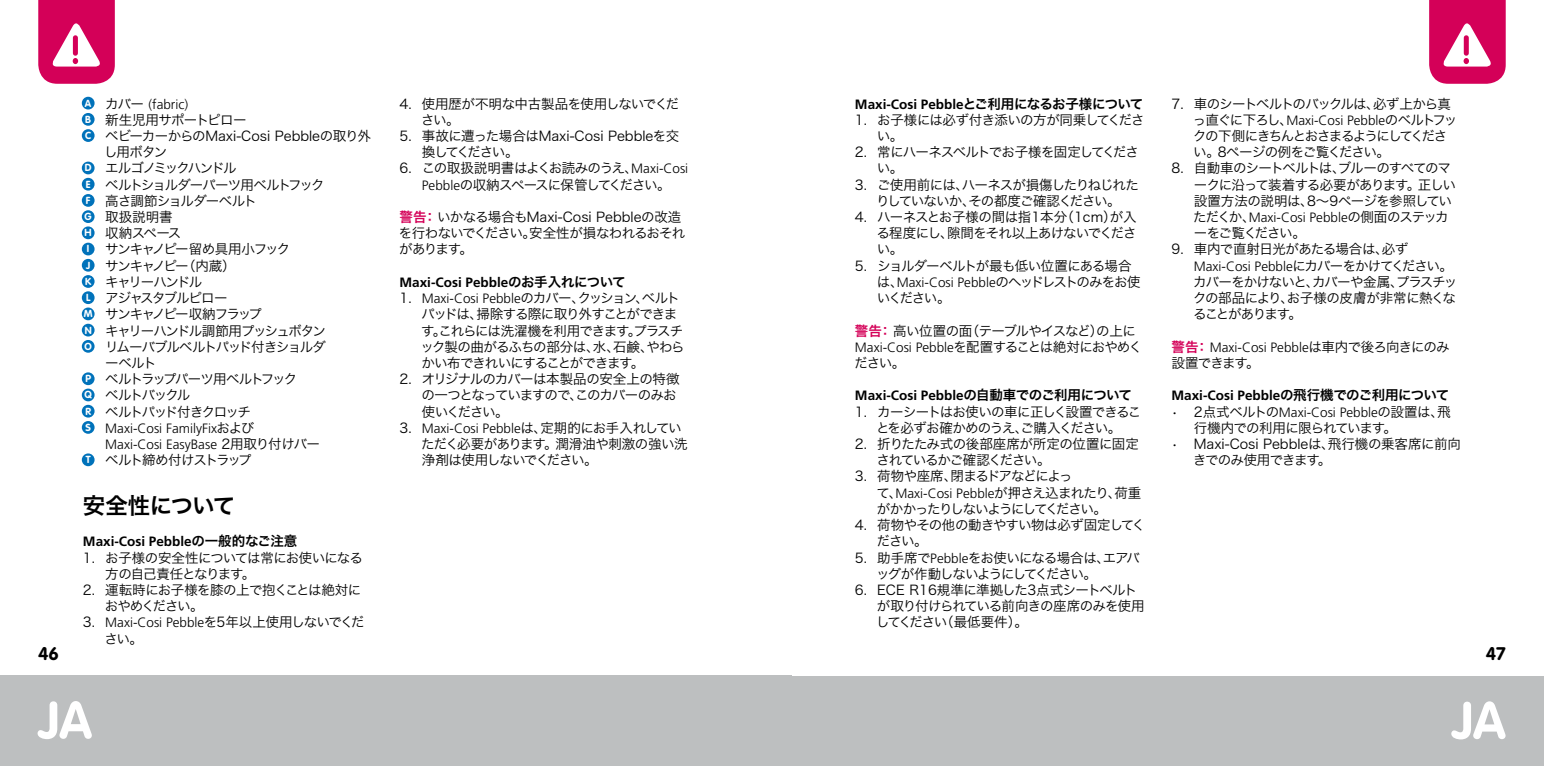
<style>
.page{position:relative;width:1544px;height:766px;background:#fff}
.page>*{position:absolute;margin:0;border:0;box-sizing:border-box;transform-origin:0 0}
.t1{font:700 51.75px "VAG Rounded Std";color:#fff}
.t2{font:22.5px "Hira Kaku Pro W6";letter-spacing:-.035em;color:#000}
.t3{font:700 18px "VAG Rounded Std";color:#000}
.t4{font:13.5px/16.2px "Hira Kaku Pro W3";letter-spacing:-.065em;color:#000}
.t5{font:300 13.5px/16.2px "Frutiger CE";color:#000}
.t6{font:13.5px/16.2px "Hira Kaku Pro W3";letter-spacing:-.09em;color:#000}
.t7{font:13.5px/16.2px "Hira Kaku Pro W3";letter-spacing:-.04em;color:#000}
.t8{font:700 13.5px "Frutiger CE";color:#000}
.t9{font:13.5px/16.2px "Hira Kaku Pro W3";letter-spacing:-.045em;color:#000}
.t10{font:13.5px/16.2px "Hira Kaku Pro W3";letter-spacing:-.105em;color:#000}
.t11{font:13.5px/16.2px "Hira Kaku Pro W3";color:#000}
.t12{font:13.5px/16.2px "Hira Kaku Pro W3";letter-spacing:-.03em;color:#000}
.t13{font:13.5px/16.2px "Hira Kaku Pro W3";letter-spacing:-.035em;color:#000}
.t14{font:13.5px "Hira Kaku Pro W3";letter-spacing:-.085em;color:#000}
.t15{font:13.5px "Hira Kaku Pro W3";letter-spacing:-.1em;color:#000}
.t16{font:700 10.12px/16.2px "VAG Rounded Std";color:#fff;text-align:justify}
.s1{font-family:"Hira Kaku Pro W3";font-weight:400}
.s2{font-family:"Hira Kaku Pro W6";font-weight:400}
.s3{font-family:"Frutiger CE";font-weight:300}
.s4{font-family:"Hira Kaku Pro W6";color:#d40058}
.s5{font-family:"Hira Kaku Pro W6";font-weight:400;color:#d40058}
</style>
<div class="page">
<div style="left:753px;top:675px;width:790px;height:90px;background:#bdbfc0"></div>
<div style="left:0;top:675px;width:791px;height:90px;background:#bdbfc0"></div>
<svg style="left:1429px;top:0;width:76px;height:84px"></svg>
<div style="left:1463px;top:35px;width:5px;height:21px;background:#d40058;border-radius:3px"></div>
<svg style="left:38px;top:0;width:77px;height:84px"></svg>
<div style="left:73px;top:35px;width:5px;height:21px;background:#d40058;border-radius:3px"></div>
<div style="left:82px;top:97px;width:13px;height:12px;background:#0072ba;border-radius:50%"></div>
<div style="left:82px;top:113px;width:13px;height:13px;background:#0072ba;border-radius:50%"></div>
<div style="left:82px;top:129px;width:13px;height:13px;background:#0072ba;border-radius:50%"></div>
<div style="left:82px;top:161px;width:13px;height:13px;background:#0072ba;border-radius:50%"></div>
<div style="left:82px;top:178px;width:13px;height:12px;background:#0072ba;border-radius:50%"></div>
<div style="left:82px;top:194px;width:13px;height:13px;background:#0072ba;border-radius:50%"></div>
<div style="left:82px;top:210px;width:13px;height:13px;background:#0072ba;border-radius:50%"></div>
<div style="left:82px;top:226px;width:13px;height:13px;background:#0072ba;border-radius:50%"></div>
<div style="left:82px;top:242px;width:13px;height:13px;background:#0072ba;border-radius:50%"></div>
<div style="left:82px;top:259px;width:13px;height:12px;background:#0072ba;border-radius:50%"></div>
<div style="left:82px;top:275px;width:13px;height:13px;background:#0072ba;border-radius:50%"></div>
<div style="left:82px;top:291px;width:13px;height:13px;background:#0072ba;border-radius:50%"></div>
<div style="left:82px;top:307px;width:13px;height:13px;background:#0072ba;border-radius:50%"></div>
<div style="left:82px;top:323px;width:13px;height:13px;background:#0072ba;border-radius:50%"></div>
<div style="left:82px;top:340px;width:13px;height:12px;background:#0072ba;border-radius:50%"></div>
<div style="left:82px;top:372px;width:13px;height:13px;background:#0072ba;border-radius:50%"></div>
<div style="left:82px;top:388px;width:13px;height:13px;background:#0072ba;border-radius:50%"></div>
<div style="left:82px;top:404px;width:13px;height:13px;background:#0072ba;border-radius:50%"></div>
<div style="left:82px;top:421px;width:13px;height:12px;background:#0072ba;border-radius:50%"></div>
<div style="left:82px;top:453px;width:13px;height:13px;background:#0072ba;border-radius:50%"></div>
<p class="t5" style="left:105px;top:96px;width:84px"><span class="s1">カバー</span> (fabric)</p>
<p class="t6" style="left:104px;top:110px;width:268px">新生児用サポートピロー<br>ベビーカーからのMaxi-Cosi Pebbleの取り外し用ボタン<br>エルゴノミックハンドル<br>ベルトショルダーパーツ用ベルトフック<br>高さ調節ショルダーベルト<br>取扱説明書<br>収納スペース<br>サンキャノピー留め具用小フック<br>サンキャノピー（内蔵）<br>キャリーハンドル<br>アジャスタブルピロー<br>サンキャノピー収納フラップ<br>キャリーハンドル調節用プッシュボタン<br>リムーバブルベルトパッド付きショルダ<br>ーベルト<br>ベルトラップパーツ用ベルトフック<br>ベルトバックル<br>ベルトパッド付きクロッチ</p>
<p class="t5" style="left:105px;top:420px;width:216px">Maxi-Cosi FamilyFix<span class="s1">および<br></span>Maxi-Cosi EasyBase <span class="s1">2用取り付けバー</span></p>
<p class="t6" style="left:105px;top:451px;width:148px">ベルト締め付けストラップ</p>
<h2 class="t2" style="left:83px;top:485px;width:154px">安全性について</h2>
<p class="t8" style="left:83px;top:534px;width:216px">Maxi-Cosi Pebble<span class="s2">の一般的なご注意</span></p>
<p class="t4" style="left:105px;top:548px;width:259px;text-indent:-22px">1. お子様の安全性については常にお使いになる方の自己責任となります。</p>
<p class="t9" style="left:105px;top:580px;width:258px;text-indent:-22px">2. 運転時にお子様を膝の上で抱くことは絶対におやめください。</p>
<p class="t4" style="left:105px;top:613px;width:262px;text-indent:-22px">3. <span class="s3">Maxi-Cosi Pebble</span>を5年以上使用しないでください。</p>
<p class="t16" style="left:85px;top:96px;width:8px">A B C</p>
<p class="t16" style="left:84px;top:160px;width:10px;text-align:center">D<br>E<br>F<br>G<br>H<br>I<br>J<br>K<br>L<br>M<br>N<br>O</p>
<p class="t16" style="left:84px;top:371px;width:9px">P Q R S</p>
<p class="t16" style="left:86px;top:452px;width:6px">T</p>
<p class="t13" style="left:421px;top:94px;width:260px;text-indent:-22px">4. 使用歴が不明な中古製品を使用しないでください。</p>
<p class="t12" style="left:422px;top:127px;width:259px;text-indent:-22px">5. 事故に遭った場合はMaxi-Cosi Pebbleを交換してください。</p>
<p class="t4" style="left:399px;top:159px;width:290px;text-align:center">6. この取扱説明書はよくお読みのうえ、<span class="s3">Maxi-Cosi<br>Pebble</span>の収納スペースに保管してください。</p>
<p class="t9" style="left:399px;top:208px;width:288px"><span class="s4">警告：</span> いかなる場合もMaxi-Cosi Pebbleの改造を行わないでください。安全性が損なわれるおそれがあります。</p>
<p class="t8" style="left:399px;top:275px;width:227px">Maxi-Cosi Pebble<span class="s2">のお手入れについて</span></p>
<p class="t4" style="left:420px;top:289px;width:266px;text-indent:-21px">1. <span class="s3">Maxi-Cosi Pebble</span>のカバー、クッション、ベルトパッドは、掃除する際に取り外すことができます。これらには洗濯機を利用できます。プラスチック製の曲がるふちの部分は、水、石鹸、やわらかい布できれいにすることができます。</p>
<p class="t4" style="left:421px;top:370px;width:260px;text-indent:-22px">2. オリジナルのカバーは本製品の安全上の特徴の一つとなっていますので、このカバーのみお使いください。</p>
<p class="t7" style="left:421px;top:418px;width:268px;text-indent:-22px">3. <span class="s3">Maxi-Cosi Pebble</span>は、定期的にお手入れしていただく必要があります。潤滑油や刺激の強い洗浄剤は使用しないでください。</p>
<p class="t8" style="left:855px;top:96px;width:290px">Maxi-Cosi Pebble<span class="s2">とご利用になるお子様について</span></p>
<p class="t7" style="left:876px;top:110px;width:269px;text-indent:-22px">1. お子様には必ず付き添いの方が同乗してください。</p>
<p class="t4" style="left:876px;top:143px;width:264px;text-indent:-22px">2. 常にハーネスベルトでお子様を固定してください。</p>
<p class="t4" style="left:855px;top:175px;width:285px;text-align:center">3. ご使用前には、ハーネスが損傷したりねじれたりしていないか、その都度ご確認ください。</p>
<p class="t4" style="left:876px;top:208px;width:262px;text-align:justify;text-indent:-22px">4. ハーネスとお子様の間は指1本分（1cm）が入る程度にし、隙間をそれ以上あけないでください。</p>
<p class="t4" style="left:855px;top:256px;width:278px">5. ショルダーベルトが最も低い位置にある場合</p>
<p class="t5" style="left:877px;top:274px;width:265px"><span class="s1">は、</span>Maxi-Cosi Pebble<span class="s1">のヘッドレストのみをお使</span></p>
<p class="t4" style="left:876px;top:289px;width:75px">いください。</p>
<p class="t9" style="left:855px;top:321px;width:282px"><span class="s4">警告：</span> 高い位置の面（テーブルやイスなど）の上に</p>
<p class="t5" style="left:855px;top:339px;width:289px">Maxi-Cosi Pebble<span class="s1">を配置することは絶対におやめく</span></p>
<p class="t4" style="left:854px;top:353px;width:52px">ださい。</p>
<p class="t8" style="left:855px;top:388px;width:278px">Maxi-Cosi Pebble<span class="s2">の自動車でのご利用について</span></p>
<p class="t4" style="left:855px;top:402px;width:288px;text-align:center">1. カーシートはお使いの車に正しく設置できることを必ずお確かめのうえ、ご購入ください。</p>
<p class="t7" style="left:876px;top:434px;width:264px;text-indent:-22px">2. 折りたたみ式の後部座席が所定の位置に固定されているかご確認ください。</p>
<p class="t14" style="left:855px;top:464px;width:219px">3. 荷物や座席、閉まるドアなどによっ</p>
<p class="t5" style="left:876px;top:484px;width:266px"><span class="s1">て、</span>Maxi-Cosi Pebble<span class="s1">が押さえ込まれたり、荷重</span></p>
<p class="t10" style="left:877px;top:499px;width:232px">がかかったりしないようにしてください。</p>
<p class="t7" style="left:876px;top:515px;width:270px;text-indent:-22px">4. 荷物やその他の動きやすい物は必ず固定してください。</p>
<p class="t4" style="left:876px;top:548px;width:266px;text-indent:-21px">5. 助手席で<span class="s3">Pebble</span>をお使いになる場合は、エアバッグが作動しないようにしてください。</p>
<p class="t4" style="left:876px;top:580px;width:270px;text-indent:-21px">6. ECE R16規準に準拠した3点式シートベルトが取り付けられている前向きの座席のみを使用してください（最低要件）。</p>
<p class="t4" style="left:1171px;top:94px;width:281px">7. 車のシートベルトのバックルは、必ず上から真</p>
<p class="t5" style="left:1193px;top:112px;width:266px"><span class="s1">っ直ぐに下ろし、</span>Maxi-Cosi Pebble<span class="s1">のベルトフッ</span></p>
<p class="t10" style="left:1193px;top:127px;width:256px">クの下側にきちんとおさまるようにしてください。8ページの例をご覧ください。</p>
<p class="t4" style="left:1193px;top:159px;width:264px;text-indent:-22px">8. 自動車のシートベルトは、ブルーのすべてのマークに沿って装着する必要があります。正しい設置方法の説明は、8～9ページを参照してい</p>
<p class="t5" style="left:1193px;top:209px;width:257px"><span class="s1">ただくか、</span>Maxi-Cosi Pebble<span class="s1">の側面のステッカ</span></p>
<p class="t15" style="left:1193px;top:221px;width:113px">ーをご覧ください。</p>
<p class="t7" style="left:1171px;top:240px;width:238px">9. 車内で直射日光があたる場合は、必ず</p>
<p class="t5" style="left:1193px;top:258px;width:261px">Maxi-Cosi Pebble<span class="s1">にカバーをかけてください。</span></p>
<p class="t4" style="left:1193px;top:272px;width:266px;text-align:justify">カバーをかけないと、カバーや金属、プラスチックの部品により、お子様の皮膚が非常に熱くなることがあります。</p>
<p class="t5" style="left:1171px;top:339px;width:279px"><span class="s5">警告：</span> Maxi-Cosi Pebble<span class="s1">は車内で後ろ向きにのみ</span></p>
<p class="t4" style="left:1171px;top:353px;width:90px">設置できます。</p>
<p class="t8" style="left:1171px;top:388px;width:279px">Maxi-Cosi Pebble<span class="s2">の飛行機でのご利用について</span></p>
<p class="t5" style="left:1171px;top:403px;width:281px"><span class="s1">• 2点式ベルトの</span>Maxi-Cosi Pebble<span class="s1">の設置は、飛</span></p>
<p class="t4" style="left:1193px;top:418px;width:205px">行機内での利用に限られています。</p>
<p class="t11" style="left:1193px;top:434px;width:269px;text-indent:-22px">• Maxi-Cosi Pebbleは、飛行機の乗客席に前向きでのみ使用できます。</p>
<h3 class="t3" style="left:38px;top:645px;width:22px">46</h3>
<h3 class="t3" style="left:1485px;top:645px;width:22px">47</h3>
<h1 class="t1" style="left:38px;top:698px;width:55px">JA</h1>
<h1 class="t1" style="left:1452px;top:698px;width:55px">JA</h1>
</div>
